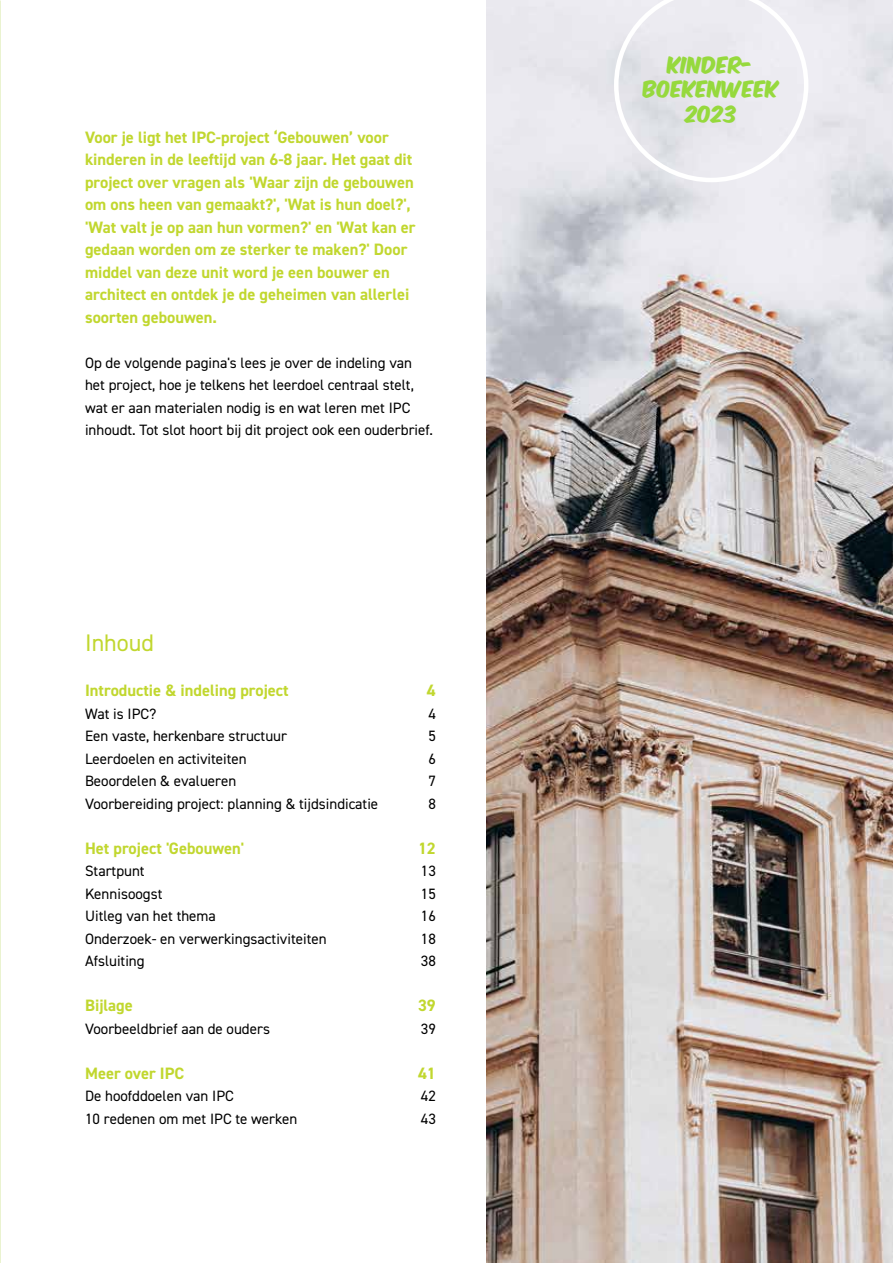
<style>
.page{position:relative;width:893px;height:1263px;background:#fff}
.page>*{position:absolute;margin:0;border:0;box-sizing:border-box;transform-origin:0 0}
.t1{font:24.6px/24.6px "Monkey Buns";color:#96d93d;text-align:center}
.t2{font:24px "DIN2014";color:#c1d72f}
.t3{font:700 16.5px/22.5px "DIN2014";color:#c1d72f}
.t4{font:15px/22.5px "DIN2014";color:#000}
</style>
<div class="page">
<hr style="left:0;top:0;width:1px;height:1263px;background:#c1d72f">
<img style="left:487px;top:0;width:406px;height:1263px">
<svg style="left:614px;top:0;width:194px;height:182px;background:#e9e9ee"></svg>
<p class="t3" style="left:85px;top:126px;width:332px">Voor je ligt het IPC-project ‘Gebouwen’ voor kinderen in de leeftijd van 6-8 jaar. Het gaat dit project over vragen als 'Waar zijn de gebouwen om ons heen van gemaakt?', 'Wat is hun doel?', 'Wat valt je op aan hun vormen?' en 'Wat kan er gedaan worden om ze sterker te maken?' Door middel van deze unit word je een bouwer en architect en ontdek je de geheimen van allerlei soorten gebouwen.</p>
<p class="t4" style="left:85px;top:351px;width:350px">Op de volgende pagina's lees je over de indeling van het project, hoe je telkens het leerdoel centraal stelt, wat er aan materialen nodig is en wat leren met IPC inhoudt. Tot slot hoort bij dit project ook een ouderbrief.</p>
<h2 class="t2" style="left:85px;top:628px;width:70px">Inhoud</h2>
<p class="t3" style="left:85px;top:679px;width:205px">Introductie &amp; indeling project</p>
<p class="t3" style="left:427px;top:679px;width:10px">4</p>
<p class="t4" style="left:85px;top:702px;width:73px">Wat is IPC?</p>
<p class="t4" style="left:428px;top:702px;width:9px">4</p>
<p class="t4" style="left:85px;top:724px;width:203px">Een vaste, herkenbare structuur</p>
<p class="t4" style="left:428px;top:724px;width:9px">5</p>
<p class="t4" style="left:85px;top:747px;width:163px">Leerdoelen en activiteiten</p>
<p class="t4" style="left:428px;top:747px;width:9px">6</p>
<p class="t4" style="left:85px;top:769px;width:153px">Beoordelen &amp; evalueren</p>
<p class="t4" style="left:428px;top:769px;width:9px">7</p>
<p class="t4" style="left:85px;top:792px;width:295px">Voorbereiding project: planning &amp; tijdsindicatie</p>
<p class="t4" style="left:428px;top:792px;width:9px">8</p>
<p class="t3" style="left:85px;top:836px;width:161px">Het project 'Gebouwen'</p>
<p class="t3" style="left:418px;top:836px;width:19px">12</p>
<p class="t4" style="left:85px;top:859px;width:61px">Startpunt</p>
<p class="t4" style="left:421px;top:859px;width:16px">13</p>
<p class="t4" style="left:85px;top:882px;width:79px">Kennisoogst</p>
<p class="t4" style="left:421px;top:882px;width:16px">15</p>
<p class="t4" style="left:85px;top:904px;width:132px">Uitleg van het thema</p>
<p class="t4" style="left:421px;top:904px;width:16px">16</p>
<p class="t4" style="left:85px;top:927px;width:243px">Onderzoek- en verwerkingsactiviteiten</p>
<p class="t4" style="left:421px;top:927px;width:16px">18</p>
<p class="t4" style="left:85px;top:949px;width:61px">Afsluiting</p>
<p class="t4" style="left:421px;top:949px;width:16px">38</p>
<p class="t3" style="left:85px;top:994px;width:49px">Bijlage</p>
<p class="t3" style="left:418px;top:994px;width:19px">39</p>
<p class="t4" style="left:85px;top:1017px;width:186px">Voorbeeldbrief aan de ouders</p>
<p class="t4" style="left:421px;top:1017px;width:16px">39</p>
<p class="t3" style="left:85px;top:1061px;width:101px">Meer over IPC</p>
<p class="t3" style="left:418px;top:1061px;width:19px">41</p>
<p class="t4" style="left:85px;top:1084px;width:150px">De hoofddoelen van IPC</p>
<p class="t4" style="left:421px;top:1084px;width:16px">42</p>
<p class="t4" style="left:85px;top:1107px;width:214px">10 redenen om met IPC te werken</p>
<p class="t4" style="left:421px;top:1107px;width:16px">43</p>
<h1 class="t1" style="left:643px;top:50px;width:137px">KINDER-<br>BOEKENWEEK<br>2023</h1>
</div>
